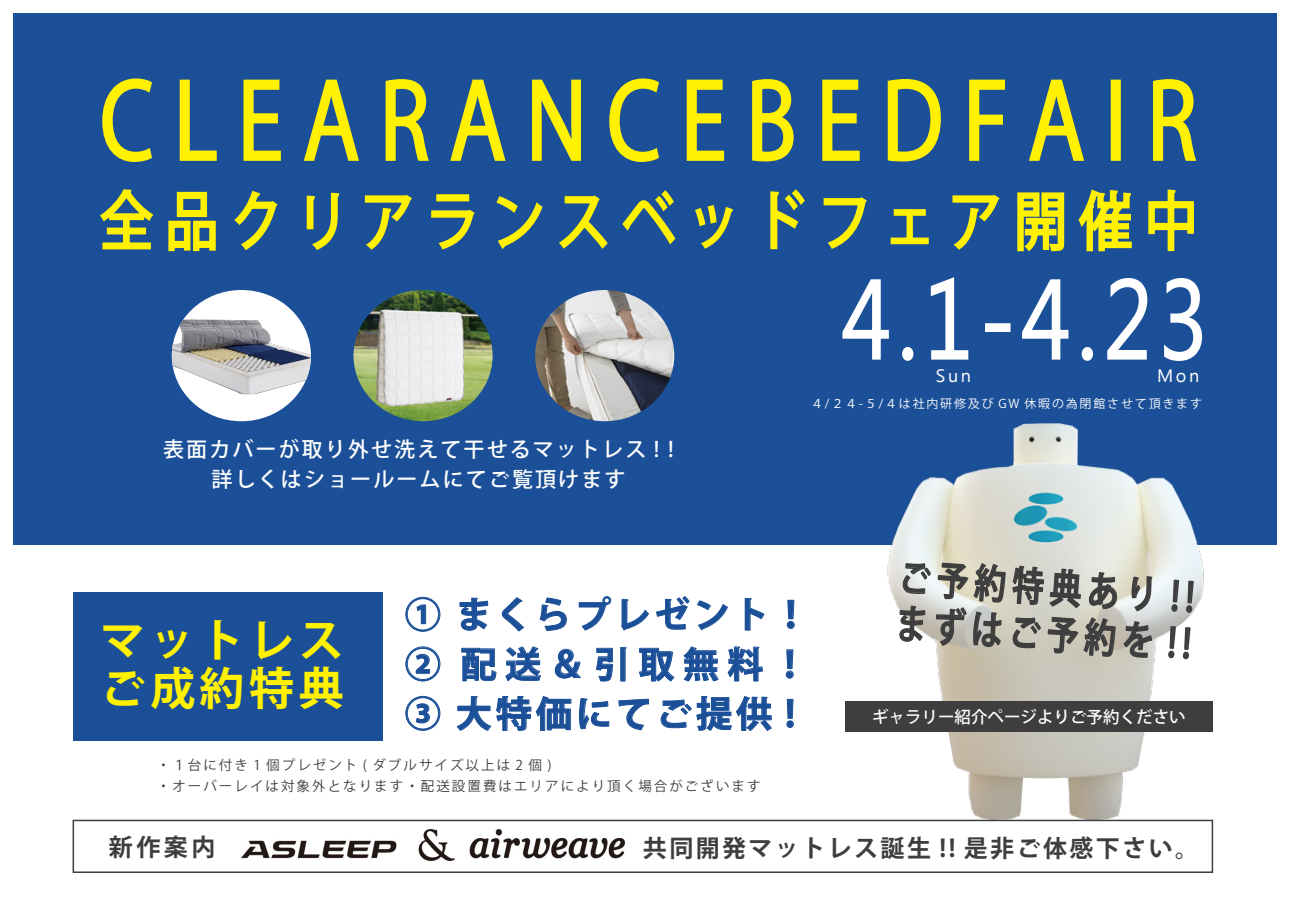
<style>
.page{position:relative;width:1289px;height:919px;background:#fff}
.page>*{position:absolute;margin:0;border:0;box-sizing:border-box;transform-origin:0 0}
.t1{font:112.5px "Ebrima";color:#fff;scale:.8 1}
.t2{font:102.6px "Koz Go Pro";letter-spacing:.24em;color:#fff101;scale:.83 1}
.t3{font:63px "Koz Go Pro";letter-spacing:.245em;color:#fff101;scale:.83 1}
.t4{font:700 45px/48px "Koz Go Pr 6 N";letter-spacing:.1em;color:#fff101}
.t5{font:500 39.3px/46.5px "Koz Go Pro";color:#3e3e3f;scale:.8 1}
.t6{font:700 36px/49.5px "Koz Go Pr 6 N";letter-spacing:.11em;color:#1b5098;text-align:justify}
.t7{font:700 24px "Koz Go Pr 6 N";letter-spacing:.1em;color:#3e3e3f}
.t8{font:500 21px/30px "Koz Go Pr 6 N";letter-spacing:.1em;color:#fff;text-align:center}
.t9{font:18px "Ebrima";letter-spacing:.15em;color:#fff}
.t10{font:500 16.5px "Koz Go Pr 6 N";color:#fff}
.t11{font:13.5px/21px "Koz Go Pr 6 N";letter-spacing:.15em;color:#3e3e3f}
.t12{font:12px "Koz Go Pr 6 N";letter-spacing:.15em;color:#fff}
</style>
<div class="page">
<div style="left:13px;top:13px;width:1263px;height:531px;background:#1b5098"></div>
<img style="left:873px;top:423px;width:344px;height:401px">
<svg style="left:1170px;top:578px;width:9px;height:34px"></svg>
<svg style="left:1186px;top:579px;width:8px;height:34px"></svg>
<svg style="left:898px;top:561px;width:255px;height:97px;background:#b8b6ae"></svg>
<svg style="left:1167px;top:625px;width:9px;height:34px"></svg>
<svg style="left:1182px;top:626px;width:9px;height:34px"></svg>
<div style="left:845px;top:700px;width:367px;height:31px;background:#3e3e3f"></div>
<img style="left:241px;top:829px;width:383px;height:30px">
<div style="left:73px;top:819px;width:1140px;height:53px;border:2px solid #3e3e3f"></div>
<img style="left:535px;top:290px;width:139px;height:131px">
<img style="left:353px;top:290px;width:139px;height:131px">
<div style="left:172px;top:290px;width:139px;height:131px;background:#fff;border-radius:50%"></div>
<img style="left:172px;top:319px;width:139px;height:75px">
<svg style="left:405px;top:596px;width:35px;height:36px"></svg>
<svg style="left:459px;top:597px;width:29px;height:34px"></svg>
<svg style="left:501px;top:597px;width:23px;height:35px"></svg>
<svg style="left:539px;top:597px;width:28px;height:34px"></svg>
<svg style="left:578px;top:596px;width:33px;height:35px"></svg>
<svg style="left:621px;top:599px;width:28px;height:32px"></svg>
<svg style="left:656px;top:596px;width:34px;height:34px"></svg>
<svg style="left:697px;top:600px;width:31px;height:30px"></svg>
<svg style="left:744px;top:598px;width:21px;height:32px"></svg>
<svg style="left:786px;top:599px;width:9px;height:30px"></svg>
<svg style="left:405px;top:646px;width:35px;height:35px"></svg>
<svg style="left:461px;top:647px;width:36px;height:34px"></svg>
<svg style="left:505px;top:646px;width:36px;height:35px"></svg>
<svg style="left:554px;top:648px;width:27px;height:30px"></svg>
<svg style="left:596px;top:647px;width:30px;height:34px"></svg>
<svg style="left:639px;top:647px;width:36px;height:35px"></svg>
<svg style="left:683px;top:646px;width:36px;height:35px"></svg>
<svg style="left:727px;top:646px;width:36px;height:35px"></svg>
<svg style="left:785px;top:649px;width:9px;height:29px"></svg>
<svg style="left:405px;top:695px;width:35px;height:36px"></svg>
<svg style="left:456px;top:695px;width:115px;height:36px"></svg>
<svg style="left:579px;top:698px;width:30px;height:31px"></svg>
<svg style="left:618px;top:698px;width:31px;height:32px"></svg>
<svg style="left:660px;top:696px;width:112px;height:35px"></svg>
<svg style="left:786px;top:698px;width:8px;height:30px"></svg>
<div style="left:73px;top:592px;width:309px;height:148px;background:#1b5098"></div>
<svg style="left:842px;top:279px;width:47px;height:81px"></svg>
<svg style="left:902px;top:347px;width:12px;height:14px"></svg>
<svg style="left:930px;top:277px;width:39px;height:83px"></svg>
<div style="left:985px;top:323px;width:25px;height:9px;border:2px solid #fff"></div>
<svg style="left:1022px;top:279px;width:47px;height:81px"></svg>
<svg style="left:1081px;top:347px;width:12px;height:14px"></svg>
<svg style="left:1107px;top:278px;width:41px;height:82px"></svg>
<svg style="left:1164px;top:278px;width:38px;height:83px"></svg>
<svg style="left:102px;top:78px;width:50px;height:84px"></svg>
<svg style="left:179px;top:79px;width:38px;height:82px"></svg>
<svg style="left:243px;top:79px;width:38px;height:82px"></svg>
<svg style="left:303px;top:79px;width:56px;height:82px"></svg>
<svg style="left:385px;top:79px;width:44px;height:82px"></svg>
<svg style="left:450px;top:79px;width:56px;height:82px"></svg>
<svg style="left:532px;top:79px;width:49px;height:82px"></svg>
<svg style="left:609px;top:78px;width:50px;height:84px"></svg>
<svg style="left:686px;top:79px;width:39px;height:82px"></svg>
<svg style="left:752px;top:79px;width:42px;height:83px"></svg>
<svg style="left:822px;top:79px;width:38px;height:82px"></svg>
<svg style="left:887px;top:79px;width:54px;height:83px"></svg>
<svg style="left:969px;top:79px;width:36px;height:82px"></svg>
<svg style="left:1029px;top:79px;width:56px;height:82px"></svg>
<div style="left:1110px;top:80px;width:10px;height:81px;border:3px solid #fff101"></div>
<svg style="left:1153px;top:79px;width:44px;height:82px"></svg>
<svg style="left:100px;top:189px;width:54px;height:61px"></svg>
<svg style="left:168px;top:191px;width:48px;height:61px"></svg>
<svg style="left:234px;top:190px;width:44px;height:61px"></svg>
<svg style="left:306px;top:192px;width:34px;height:58px"></svg>
<svg style="left:364px;top:195px;width:48px;height:55px"></svg>
<svg style="left:431px;top:194px;width:44px;height:56px"></svg>
<svg style="left:496px;top:196px;width:47px;height:53px"></svg>
<svg style="left:559px;top:195px;width:49px;height:54px"></svg>
<svg style="left:622px;top:190px;width:54px;height:55px"></svg>
<svg style="left:695px;top:205px;width:38px;height:44px"></svg>
<svg style="left:770px;top:189px;width:35px;height:61px"></svg>
<svg style="left:823px;top:197px;width:44px;height:52px"></svg>
<svg style="left:890px;top:209px;width:39px;height:36px"></svg>
<svg style="left:952px;top:195px;width:48px;height:55px"></svg>
<svg style="left:1017px;top:192px;width:48px;height:60px"></svg>
<svg style="left:1078px;top:189px;width:54px;height:63px"></svg>
<svg style="left:1148px;top:189px;width:46px;height:63px"></svg>
<h2 class="t2" style="left:100px;top:55px;width:1322px">CLEARANCEBEDFAIR</h2>
<h3 class="t3" style="left:100px;top:180px;width:1323px">全品クリアランスベッドフェア開催中</h3>
<h1 class="t1" style="left:842px;top:239px;width:458px">4.1-4.23</h1>
<h3 class="t9" style="left:935px;top:363px;width:37px">Sun</h3>
<h3 class="t9" style="left:1156px;top:363px;width:44px">Mon</h3>
<h3 class="t8" style="left:163px;top:435px;width:512px">表面カバーが取り外せ洗えて干せるマットレス ! !詳しくはショールームにてご覧頂けます</h3>
<p class="t12" style="left:811px;top:396px;width:392px">４/２４-５/４は社内研修及び GW 休暇の為閉館させて頂きます</p>
<h3 class="t4" style="left:101px;top:617px;width:244px">マットレスご成約特典</h3>
<h3 class="t6" style="left:405px;top:590px;width:405px">① まくらプレゼント！② 配送＆引取無料！③ 大特価にてご提供 !</h3>
<p class="t11" style="left:157px;top:754px;width:605px">・１台に付き 1 個プレゼント ( ダブルサイズ以上は 2 個 )<br>・オーバーレイは対象外となります・配送設置費はエリアにより頂く場合がございます</p>
<h3 class="t5" style="left:900px;top:555px;width:371px;rotate:4deg">ご予約特典あり !!まずはご予約を !!</h3>
<p class="t10" style="left:872px;top:707px;width:315px">ギャラリー紹介ページよりご予約ください</p>
<h3 class="t7" style="left:109px;top:833px;width:108px">新作案内</h3>
<h3 class="t7" style="left:643px;top:834px;width:557px">共同開発マットレス誕生 !! 是非ご体感下さい。</h3>
</div>
